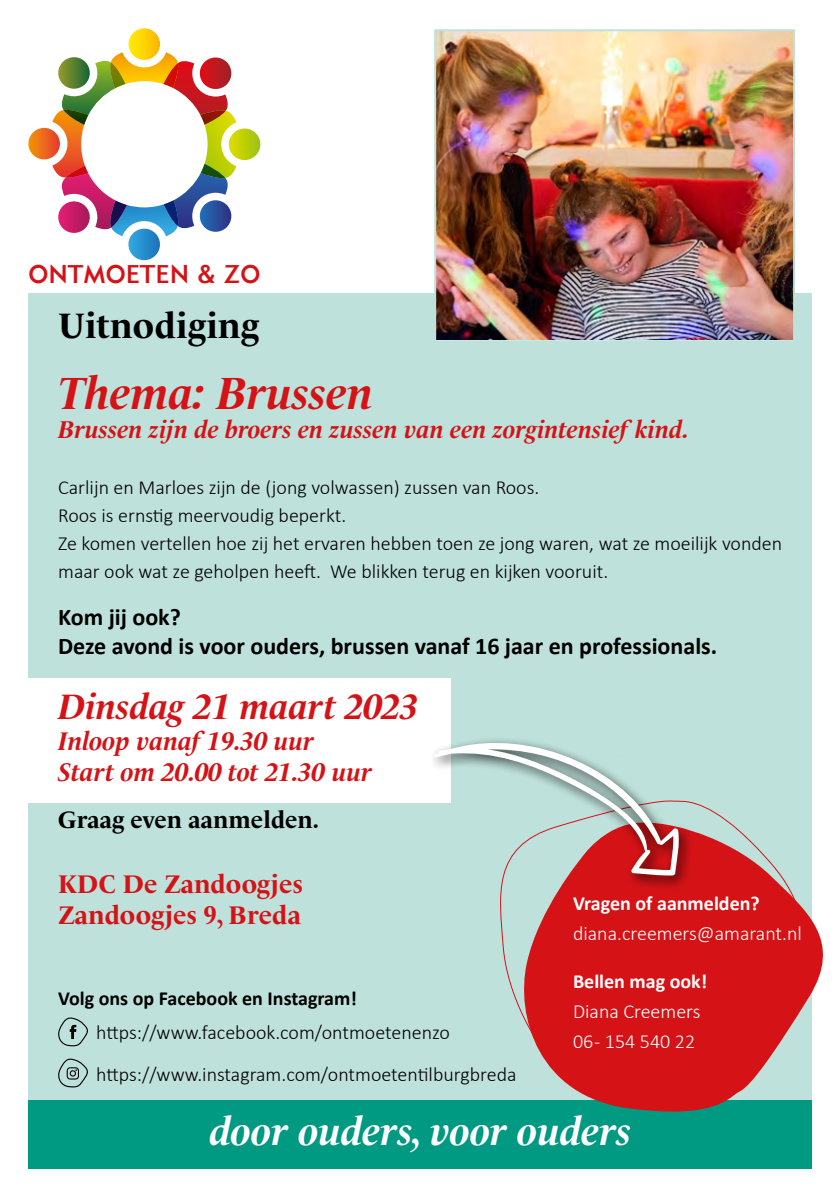
<style>
.page{position:relative;width:840px;height:1191px;background:#fff}
.page>*{position:absolute;margin:0;border:0;box-sizing:border-box;transform-origin:0 0}
.t1{font:italic 700 46px "Le Monde Livre Std";color:#d51317}
.t2{font:italic 700 40px "Le Monde Livre Std";color:#fff}
.t3{font:italic 700 36px "Le Monde Livre Std";color:#d51317}
.t4{font:700 36px "Le Monde Livre Std";color:#000}
.t5{font:italic 700 26px/31.2px "Le Monde Livre Std";color:#d51317}
.t6{font:700 26px/31.2px "Le Monde Livre Std";color:#d51317}
.t7{font:25.6px "Geometric 415 BT Medium A";color:#d51317}
.t8{font:italic 700 24.8px "Le Monde Livre Std";color:#d51317}
.t9{font:700 24px/28.8px "Calibri";color:#000}
.t10{font:700 24px "Le Monde Livre Std";color:#000}
.t11{font:300 20px/28px "Calibri";color:#000}
.t12{font:300 20px/30px "Calibri";color:#fff}
.t13{font:700 20px "Calibri";color:#fff}
.t14{font:700 20px "Calibri";color:#000}
</style>
<div class="page">
<div style="left:28px;top:293px;width:783px;height:807px;background:#bfe1db"></div>
<img style="left:437px;top:32px;width:354px;height:307px">
<div style="left:434px;top:29px;width:360px;height:313px;border:2px solid #bfe1db"></div>
<div style="left:28px;top:1100px;width:783px;height:68px;background:#009982"></div>
<svg style="left:128px;top:28px;width:32px;height:32px"></svg>
<svg style="left:28px;top:128px;width:32px;height:31px"></svg>
<div style="left:128px;top:229px;width:32px;height:31px;background:linear-gradient(to right,#34abe2,#1b75bb);border-radius:16px"></div>
<svg style="left:229px;top:128px;width:31px;height:32px"></svg>
<svg style="left:52px;top:52px;width:184px;height:184px"></svg>
<svg style="left:515px;top:822px;width:308px;height:289px;fill:#d51317"></svg>
<svg style="left:58px;top:1017px;width:30px;height:29px"></svg>
<svg style="left:58px;top:1058px;width:30px;height:29px"></svg>
<div style="left:18px;top:678px;width:433px;height:124px;background:#fff"></div>
<div style="left:427px;top:736px;width:266px;height:155px;background:#000;opacity:.75"></div>
<svg style="left:433px;top:736px;width:246px;height:139px"></svg>
<p class="t7" style="left:28px;top:258px;width:233px">ONTMOETEN &amp; ZO</p>
<h3 class="t4" style="left:58px;top:304px;width:202px">Uitnodiging</h3>
<h1 class="t1" style="left:58px;top:366px;width:316px">Thema: Brussen</h1>
<p class="t8" style="left:58px;top:415px;width:631px">Brussen zijn de broers en zussen van een zorgintensief kind.</p>
<p class="t11" style="left:58px;top:473px;width:725px">Carlijn en Marloes zijn de (jong volwassen) zussen van Roos.<br>Roos is ernstig meervoudig beperkt.<br>Ze komen vertellen hoe zij het ervaren hebben toen ze jong waren, wat ze moeilijk vonden maar ook wat ze geholpen heeft. We blikken terug en kijken vooruit.</p>
<p class="t9" style="left:58px;top:602px;width:660px">Kom jij ook?<br>Deze avond is voor ouders, brussen vanaf 16 jaar en professionals.</p>
<h3 class="t3" style="left:58px;top:685px;width:362px">Dinsdag 21 maart 2023</h3>
<h3 class="t5" style="left:58px;top:725px;width:315px">Inloop vanaf 19.30 uur<br>Start om 20.00 tot 21.30 uur</h3>
<p class="t10" style="left:58px;top:805px;width:262px">Graag even aanmelden.</p>
<h3 class="t6" style="left:58px;top:868px;width:246px">KDC De Zandoogjes<br>Zandoogjes 9, Breda</h3>
<p class="t13" style="left:572px;top:889px;width:188px">Vragen of aanmelden?</p>
<p class="t12" style="left:572px;top:918px;width:230px">diana.creemers@amarant.nl</p>
<p class="t13" style="left:572px;top:967px;width:136px">Bellen mag ook!</p>
<p class="t12" style="left:572px;top:996px;width:129px">Diana Creemers<br>06 - 154 540 22</p>
<p class="t14" style="left:58px;top:983px;width:300px">Volg ons op Facebook en Instagram!</p>
<p class="t11" style="left:96px;top:1018px;width:355px">https://www.facebook.com/ontmoetenenzo</p>
<p class="t11" style="left:96px;top:1059px;width:421px">https://www.instagram.com/ontmoetentilburgbreda</p>
<h2 class="t2" style="left:210px;top:1108px;width:423px">door ouders, voor ouders</h2>
</div>
